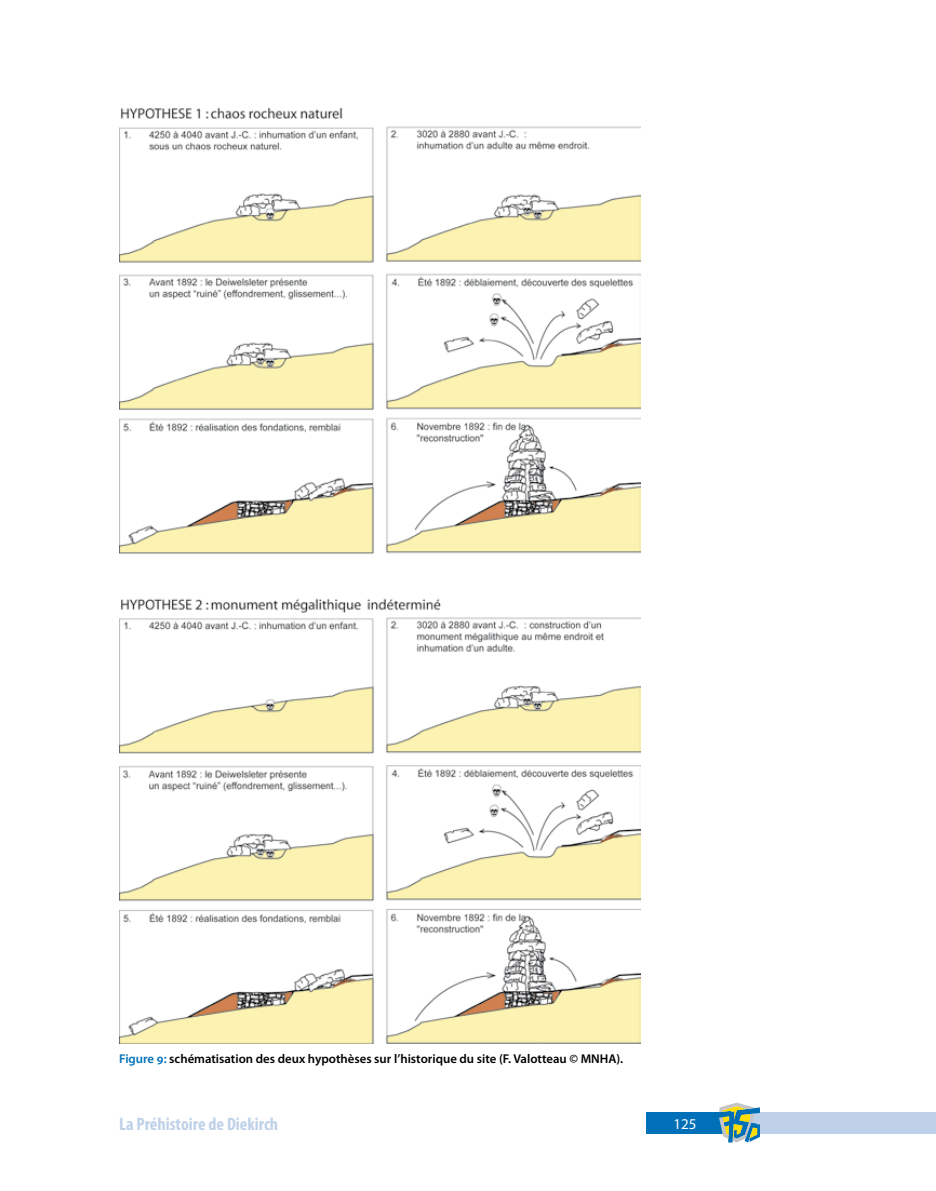
<style>
.page{position:relative;width:936px;height:1191px;background:#fff}
.page>*{position:absolute;margin:0;border:0;box-sizing:border-box;transform-origin:0 0}
.t1{font:700 condensed 18px "Myriad Pro";color:#bfd1e9}
.t2{font:15px "Myriad Pro";color:#fff}
.t3{font:600 12.75px "Myriad Pro";color:#000}
.s1{color:#0071b8}
</style>
<div class="page">
<div style="left:723px;top:1112px;width:212px;height:21px;background:#bfd1e9"></div>
<div style="left:646px;top:1112px;width:77px;height:21px;background:#0071b8"></div>
<svg style="left:713px;top:1102px;width:47px;height:40px"></svg>
<img style="left:119px;top:107px;width:522px;height:936px">
<p class="t3" style="left:119px;top:1051px;width:505px"><span class="s1">Figure 9:</span> schématisation des deux hypothèses sur l’historique du site (F. Valotteau © MNHA).</p>
<h1 class="t1" style="left:119px;top:1112px;width:160px">La Préhistoire de Diekirch</h1>
<p class="t2" style="left:673px;top:1114px;width:25px">125</p>
</div>
